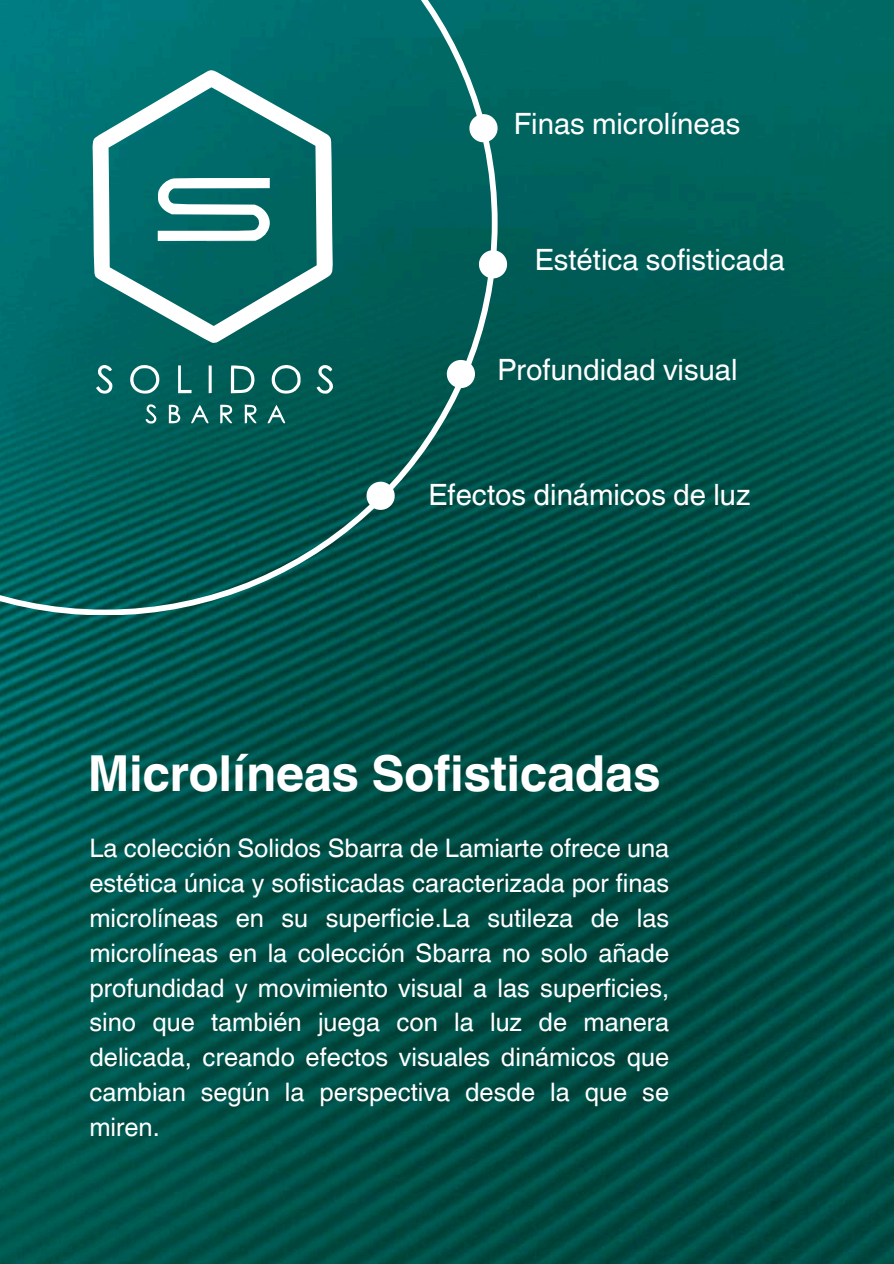
<style>
.page{position:relative;width:894px;height:1264px;background:#fff}
.page>*{position:absolute;margin:0;border:0;box-sizing:border-box;transform-origin:0 0}
.t1{font:700 49.65px "Helvetica Hebrew";letter-spacing:-.01em;color:#fff}
.t2{font:29.4px "Helvetica Hebrew";color:#fff}
.t3{font:25.5px/34.8px "Helvetica Hebrew";color:#fff;text-align:justify}
</style>
<div class="page">
<img style="left:0;top:0;width:893px;height:1263px">
<svg style="left:0;top:0;width:497px;height:615px;background:#056461"></svg>
<svg style="left:366px;top:481px;width:28px;height:29px"></svg>
<svg style="left:446px;top:360px;width:29px;height:28px"></svg>
<svg style="left:479px;top:250px;width:28px;height:28px"></svg>
<svg style="left:469px;top:114px;width:28px;height:28px"></svg>
<svg style="left:92px;top:69px;width:241px;height:354px"></svg>
<p class="t2" style="left:513px;top:113px;width:228px">Finas microlíneas</p>
<p class="t2" style="left:534px;top:249px;width:252px">Estética sofisticada</p>
<p class="t2" style="left:497px;top:359px;width:241px">Profundidad visual</p>
<p class="t2" style="left:428px;top:483px;width:323px">Efectos dinámicos de luz</p>
<p class="t1" style="left:88px;top:755px;width:574px">Microlíneas Sofisticadas</p>
<p class="t3" style="left:89px;top:834px;width:581px">La colección Solidos Sbarra de Lamiarte ofrece una estética única y sofisticadas caracterizada por finas microlíneas en su superficie.La sutileza de las microlíneas en la colección Sbarra no solo añade profundidad y movimiento visual a las superficies, sino que también juega con la luz de manera delicada, creando efectos visuales dinámicos que cambian según la perspectiva desde la que se miren.</p>
</div>
